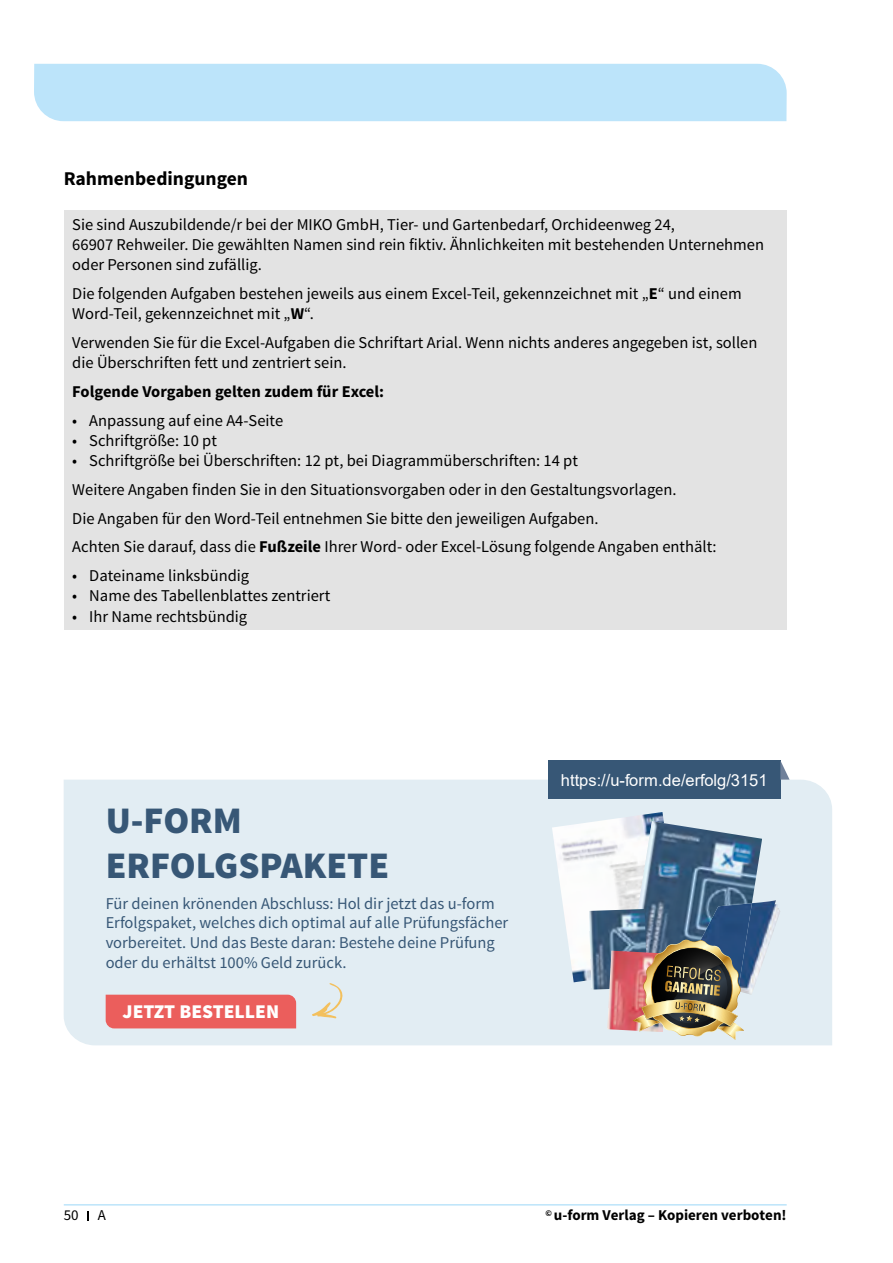
<style>
.page{position:relative;width:893px;height:1263px;background:#fff}
.page>*{position:absolute;margin:0;border:0;box-sizing:border-box;transform-origin:0 0}
.t1{font:900 37.5px/45px "Source Sans Pro";color:#375776}
.t2{font:700 19.5px "Source Sans Pro";color:#000}
.t3{font:900 19.5px "Source Sans Pro";color:#fff}
.t4{font:16.5px/20.2px "Source Sans Pro";color:#000}
.t5{font:16.5px/19.8px "Source Sans Pro";color:#375776}
.t6{font:700 16.5px "Source Sans Pro";color:#000}
.t7{font:16.5px "Arial";color:#fff}
.t8{font:700 15px "Source Sans Pro";color:#000}
.t9{font:15px "Source Sans Pro";color:#000}
.s1{font-weight:700}
</style>
<div class="page">
<div style="left:34px;top:64px;width:753px;height:57px;background:#bce4fa"></div>
<hr style="left:64px;top:1204px;width:723px;height:1px;background:#bce4fa">
<div style="left:64px;top:210px;width:723px;height:420px;background:#e3e3e3"></div>
<div style="left:64px;top:780px;width:768px;height:265px;background:#e2edf3"></div>
<div style="left:548px;top:760px;width:232px;height:39px;background:#375776"></div>
<svg style="left:780px;top:760px;width:10px;height:20px"></svg>
<img style="left:552px;top:812px;width:112px;height:170px">
<img style="left:627px;top:821px;width:135px;height:119px">
<img style="left:589px;top:909px;width:58px;height:80px">
<img style="left:738px;top:900px;width:42px;height:95px">
<img style="left:682px;top:903px;width:70px;height:88px">
<img style="left:607px;top:951px;width:26px;height:81px">
<img style="left:633px;top:940px;width:111px;height:100px">
<div style="left:106px;top:995px;width:190px;height:33px;background:#eb5e5c"></div>
<svg style="left:311px;top:983px;width:38px;height:36px"></svg>
<p class="t2" style="left:64px;top:166px;width:186px">Rahmenbedingungen</p>
<p class="t4" style="left:72px;top:214px;width:693px">Sie sind Auszubildende/r bei der MIKO GmbH, Tier- und Gartenbedarf, Orchideenweg 24,<br>66907 Rehweiler. Die gewählten Namen sind rein fiktiv. Ähnlichkeiten mit bestehenden Unternehmen oder Personen sind zufällig.</p>
<p class="t4" style="left:72px;top:283px;width:671px">Die folgenden Aufgaben bestehen jeweils aus einem Excel-Teil, gekennzeichnet mit „<span class="s1">E</span>“ und einem<br>Word-Teil, gekennzeichnet mit „<span class="s1">W</span>“.</p>
<p class="t4" style="left:72px;top:332px;width:687px">Verwenden Sie für die Excel-Aufgaben die Schriftart Arial. Wenn nichts anderes angegeben ist, sollen die Überschriften fett und zentriert sein.</p>
<p class="t6" style="left:72px;top:381px;width:313px">Folgende Vorgaben gelten zudem für Excel:</p>
<p class="t4" style="left:72px;top:410px;width:212px">• Anpassung auf eine A4-Seite</p>
<p class="t4" style="left:72px;top:430px;width:146px">• Schriftgröße: 10 pt</p>
<p class="t4" style="left:72px;top:446px;width:646px;line-height:28.8px">• Schriftgröße bei Überschriften: 12 pt, bei Diagrammüberschriften: 14 pt<br>Weitere Angaben finden Sie in den Situationsvorgaben oder in den Gestaltungsvorlagen.<br>Die Angaben für den Word-Teil entnehmen Sie bitte den jeweiligen Aufgaben.<br>Achten Sie darauf, dass die <span class="s1">Fußzeile</span> Ihrer Word- oder Excel-Lösung folgende Angaben enthält:</p>
<p class="t4" style="left:72px;top:566px;width:178px">• Dateiname linksbündig</p>
<p class="t4" style="left:72px;top:586px;width:259px">• Name des Tabellenblattes zentriert</p>
<p class="t4" style="left:72px;top:606px;width:176px">• Ihr Name rechtsbündig</p>
<h1 class="t1" style="left:106px;top:800px;width:285px">U-FORM<br>ERFOLGSPAKETE</h1>
<p class="t5" style="left:106px;top:893px;width:404px">Für deinen krönenden Abschluss: Hol dir jetzt das u-form Erfolgspaket, welches dich optimal auf alle Prüfungsfächer vorbereitet. Und das Beste daran: Bestehe deine Prüfung oder du erhältst 100% Geld zurück.</p>
<p class="t3" style="left:123px;top:999px;width:158px">JETZT BESTELLEN</p>
<p class="t7" style="left:561px;top:769px;width:208px">https://u-form.de/erfolg/3151</p>
<p class="t9" style="left:64px;top:1206px;width:16px">50</p>
<p class="t9" style="left:98px;top:1206px;width:10px">A</p>
<p class="t8" style="left:546px;top:1206px;width:243px"><sup>©</sup> u-form Verlag – Kopieren verboten!</p>
</div>
